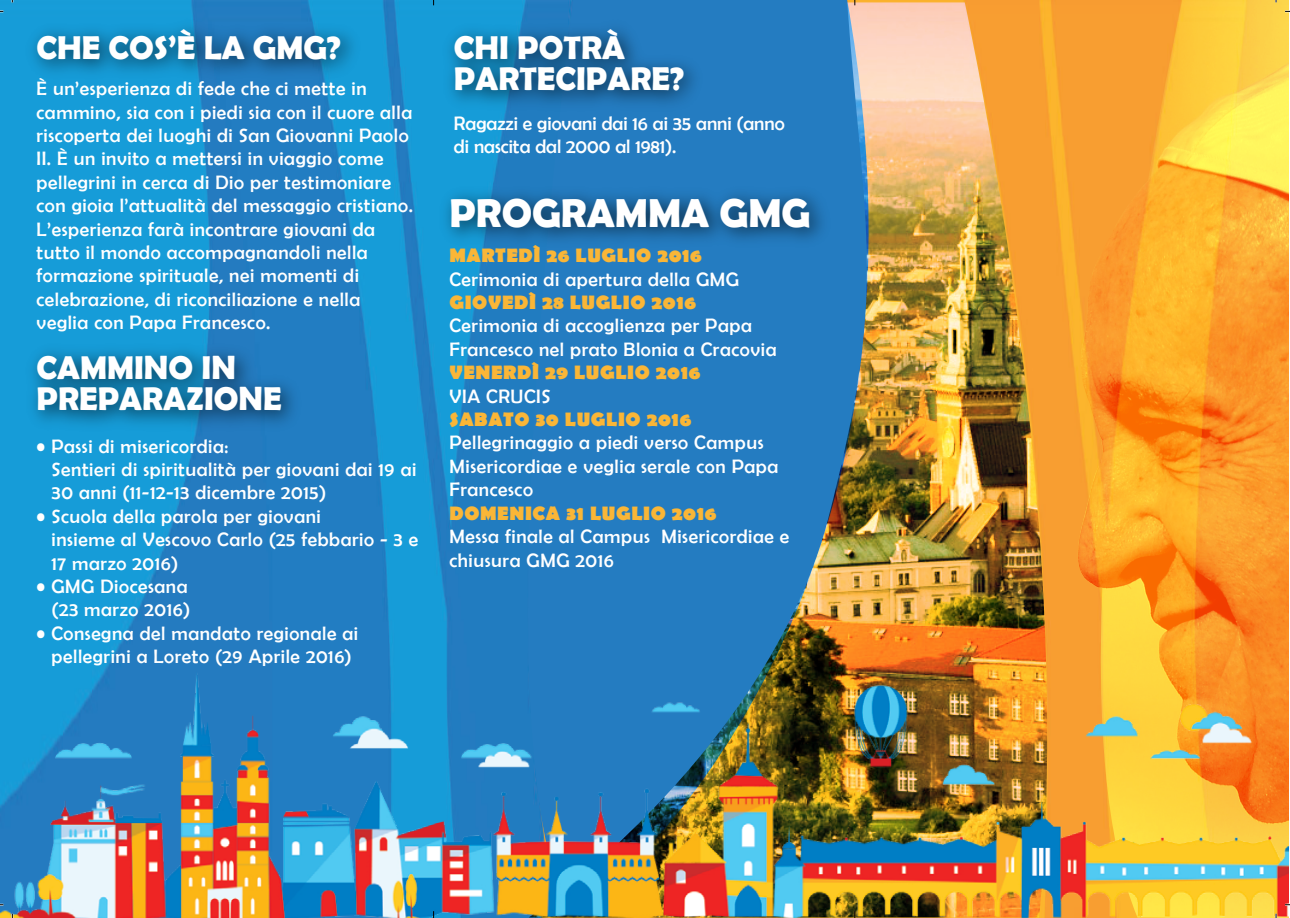
<style>
.page{position:relative;width:1290px;height:918px;background:#fff}
.page>*{position:absolute;margin:0;border:0;box-sizing:border-box;transform-origin:0 0}
.t1{font:700 40.5px "Berlin Sans FB Demi";color:#fff}
.t2{font:700 33px/31.5px "Berlin Sans FB Demi";color:#fff}
.t3{font:19.5px/23.4px "Berlin Sans FB";letter-spacing:.03em;color:#fff}
.t4{font:700 19.5px "Berlin Sans FB";letter-spacing:.03em;color:#fab637}
.t5{font:19.5px/23.4px "Berlin Sans FB";color:#fff}
</style>
<div class="page">
<img style="left:0;top:0;width:1077px;height:671px">
<svg style="left:471px;top:0;width:491px;height:671px;background:#227ec0"></svg>
<img style="left:18px;top:11px;width:417px;height:83px">
<img style="left:18px;top:332px;width:420px;height:113px">
<img style="left:431px;top:174px;width:97px;height:88px">
<img style="left:435px;top:10px;width:93px;height:133px">
<img style="left:528px;top:2px;width:547px;height:669px">
<img style="left:1077px;top:0;width:211px;height:671px">
<img style="left:0;top:671px;width:1288px;height:246px">
<h2 class="t2" style="left:37px;top:31px;width:306px">CHE COS’È LA GMG?</h2>
<p class="t3" style="left:37px;top:77px;width:378px">È un’esperienza di fede che ci mette in cammino, sia con i piedi sia con il cuore alla riscoperta dei luoghi di San Giovanni Paolo II. È un invito a mettersi in viaggio come pellegrini in cerca di Dio per testimoniare con gioia l’attualità del messaggio cristiano.<br>L’esperienza farà incontrare giovani da tutto il mondo accompagnandoli nella formazione spirituale, nei momenti di celebrazione, di riconciliazione e nella veglia con Papa Francesco.</p>
<h2 class="t2" style="left:37px;top:351px;width:247px">CAMMINO IN<br>PREPARAZIONE</h2>
<p class="t3" style="left:52px;top:434px;width:366px;text-indent:-15px">• Passi di misericordia:<br>Sentieri di spiritualità per giovani dai 19 ai<br>30 anni (11-12-13 dicembre 2015)</p>
<p class="t3" style="left:52px;top:504px;width:368px;text-indent:-15px">• Scuola della parola per giovani<br>insieme al Vescovo Carlo (25 febbario - 3 e<br>17 marzo 2016)</p>
<p class="t3" style="left:37px;top:574px;width:155px;text-align:right">• GMG Diocesana (23 marzo 2016)</p>
<p class="t3" style="left:37px;top:621px;width:323px;text-align:center">• Consegna del mandato regionale ai pellegrini a Loreto (29 Aprile 2016)</p>
<h2 class="t2" style="left:454px;top:31px;width:231px">CHI POTRÀ<br>PARTECIPARE?</h2>
<p class="t5" style="left:454px;top:111px;width:332px">Ragazzi e giovani dai 16 ai 35 anni (anno di nascita dal 2000 al 1981).</p>
<h1 class="t1" style="left:449px;top:189px;width:362px">PROGRAMMA GMG</h1>
<p class="t4" style="left:449px;top:244px;width:254px">MARTEDÌ 26 LUGLIO 2016</p>
<p class="t3" style="left:449px;top:267px;width:291px">Cerimonia di apertura della GMG</p>
<p class="t4" style="left:449px;top:291px;width:248px">GIOVEDÌ 28 LUGLIO 2016</p>
<p class="t3" style="left:449px;top:314px;width:328px">Cerimonia di accoglienza per Papa<br>Francesco nel prato Blonia a Cracovia</p>
<p class="t4" style="left:449px;top:361px;width:252px">VENERDÌ 29 LUGLIO 2016</p>
<p class="t3" style="left:449px;top:384px;width:102px">VIA CRUCIS</p>
<p class="t4" style="left:449px;top:408px;width:243px">SABATO 30 LUGLIO 2016</p>
<p class="t3" style="left:449px;top:431px;width:330px">Pellegrinaggio a piedi verso Campus<br>Misericordiae e veglia serale con Papa<br>Francesco</p>
<p class="t4" style="left:449px;top:502px;width:268px">DOMENICA 31 LUGLIO 2016</p>
<p class="t3" style="left:449px;top:524px;width:341px">Messa finale al Campus Misericordiae e chiusura GMG 2016</p>
</div>
